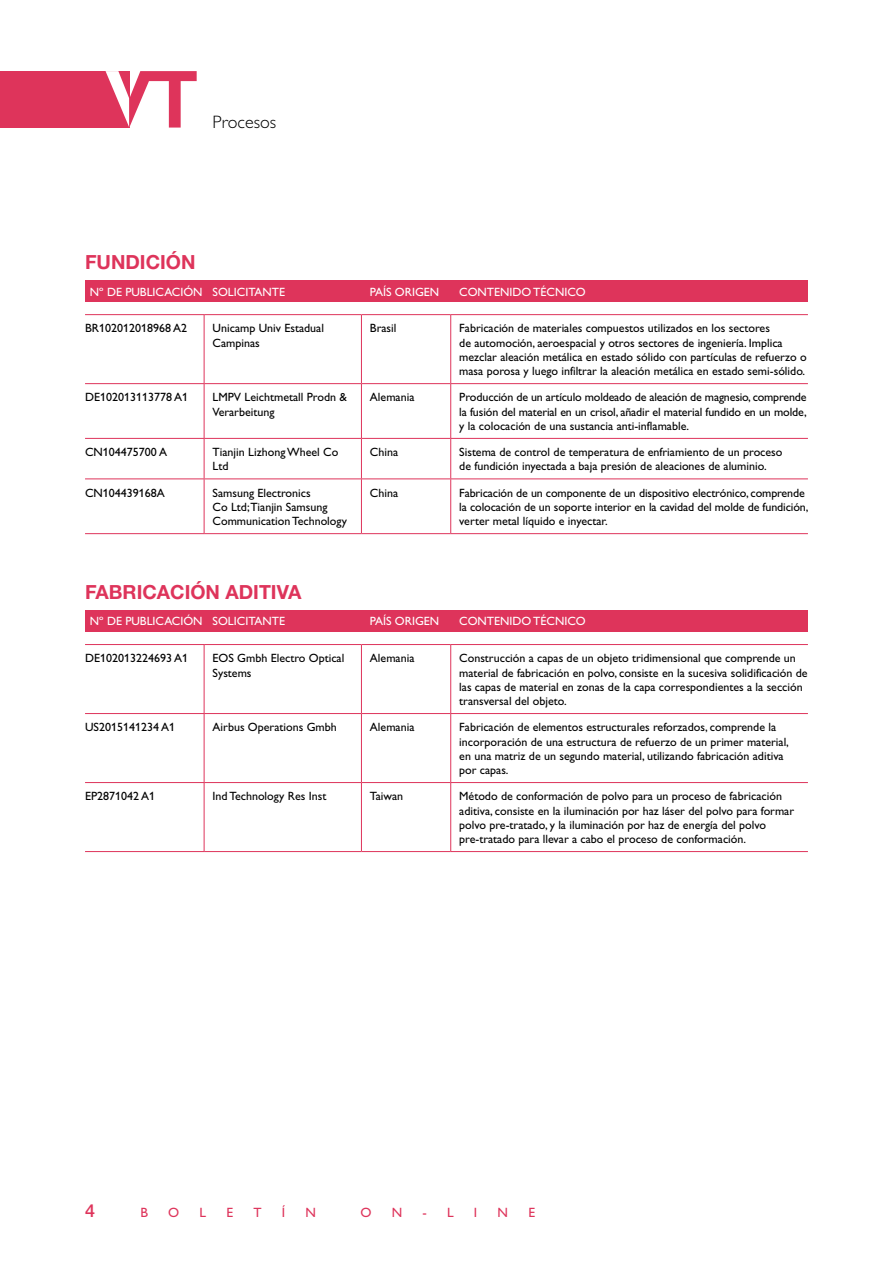
<style>
.page{position:relative;width:893px;height:1263px;background:#fff}
.page>*{position:absolute;margin:0;border:0;box-sizing:border-box;transform-origin:0 0}
.t1{font:700 19.5px "Helvetica Neue LT Std";color:#de345b}
.t2{font:300 18px "Gill Alt One";color:#000}
.t3{font:500 18px "Helvetica Neue LT Std";color:#de345b}
.t4{font:13.5px "Gill Alt One";color:#de345b}
.t5{font:12px/14.2px "Gill Alt One";color:#000}
.t6{font:12px "Gill Alt One";color:#fff}
</style>
<div class="page">
<div style="left:0;top:71px;width:129px;height:57px;background:#de345b"></div>
<svg style="left:106px;top:71px;width:91px;height:57px"></svg>
<div style="left:85px;top:281px;width:723px;height:21px;background:#de345b"></div>
<div style="left:85px;top:611px;width:723px;height:21px;background:#de345b"></div>
<hr style="left:85px;top:314px;width:119px;height:1px;background:#de345b">
<hr style="left:204px;top:314px;width:157px;height:1px;background:#de345b">
<hr style="left:204px;top:315px;width:1px;height:68px;background:#de345b">
<hr style="left:361px;top:314px;width:90px;height:1px;background:#de345b">
<hr style="left:361px;top:315px;width:1px;height:68px;background:#de345b">
<hr style="left:451px;top:314px;width:357px;height:1px;background:#de345b">
<hr style="left:450px;top:315px;width:1px;height:68px;background:#de345b">
<hr style="left:85px;top:383px;width:119px;height:1px;background:#de345b">
<hr style="left:204px;top:383px;width:157px;height:1px;background:#de345b">
<hr style="left:204px;top:384px;width:1px;height:54px;background:#de345b">
<hr style="left:361px;top:383px;width:90px;height:1px;background:#de345b">
<hr style="left:361px;top:384px;width:1px;height:54px;background:#de345b">
<hr style="left:451px;top:383px;width:357px;height:1px;background:#de345b">
<hr style="left:450px;top:384px;width:1px;height:54px;background:#de345b">
<hr style="left:85px;top:438px;width:119px;height:1px;background:#de345b">
<hr style="left:204px;top:438px;width:157px;height:1px;background:#de345b">
<hr style="left:204px;top:439px;width:1px;height:39px;background:#de345b">
<hr style="left:361px;top:438px;width:90px;height:1px;background:#de345b">
<hr style="left:361px;top:439px;width:1px;height:39px;background:#de345b">
<hr style="left:451px;top:438px;width:357px;height:1px;background:#de345b">
<hr style="left:450px;top:439px;width:1px;height:39px;background:#de345b">
<hr style="left:85px;top:478px;width:119px;height:1px;background:#de345b">
<hr style="left:204px;top:478px;width:157px;height:1px;background:#de345b">
<hr style="left:204px;top:479px;width:1px;height:54px;background:#de345b">
<hr style="left:361px;top:478px;width:90px;height:1px;background:#de345b">
<hr style="left:361px;top:479px;width:1px;height:54px;background:#de345b">
<hr style="left:451px;top:478px;width:357px;height:1px;background:#de345b">
<hr style="left:450px;top:479px;width:1px;height:54px;background:#de345b">
<hr style="left:85px;top:533px;width:119px;height:1px;background:#de345b">
<hr style="left:204px;top:533px;width:157px;height:1px;background:#de345b">
<hr style="left:361px;top:533px;width:90px;height:1px;background:#de345b">
<hr style="left:451px;top:533px;width:357px;height:1px;background:#de345b">
<hr style="left:85px;top:644px;width:119px;height:1px;background:#de345b">
<hr style="left:204px;top:644px;width:157px;height:1px;background:#de345b">
<hr style="left:204px;top:645px;width:1px;height:68px;background:#de345b">
<hr style="left:361px;top:644px;width:90px;height:1px;background:#de345b">
<hr style="left:361px;top:645px;width:1px;height:68px;background:#de345b">
<hr style="left:451px;top:644px;width:357px;height:1px;background:#de345b">
<hr style="left:450px;top:645px;width:1px;height:68px;background:#de345b">
<hr style="left:85px;top:713px;width:119px;height:1px;background:#de345b">
<hr style="left:204px;top:713px;width:157px;height:1px;background:#de345b">
<hr style="left:204px;top:714px;width:1px;height:68px;background:#de345b">
<hr style="left:361px;top:713px;width:90px;height:1px;background:#de345b">
<hr style="left:361px;top:714px;width:1px;height:68px;background:#de345b">
<hr style="left:451px;top:713px;width:357px;height:1px;background:#de345b">
<hr style="left:450px;top:714px;width:1px;height:68px;background:#de345b">
<hr style="left:85px;top:782px;width:119px;height:1px;background:#de345b">
<hr style="left:204px;top:782px;width:157px;height:1px;background:#de345b">
<hr style="left:204px;top:783px;width:1px;height:68px;background:#de345b">
<hr style="left:361px;top:782px;width:90px;height:1px;background:#de345b">
<hr style="left:361px;top:783px;width:1px;height:68px;background:#de345b">
<hr style="left:451px;top:782px;width:357px;height:1px;background:#de345b">
<hr style="left:450px;top:783px;width:1px;height:68px;background:#de345b">
<hr style="left:85px;top:851px;width:119px;height:1px;background:#de345b">
<hr style="left:204px;top:851px;width:157px;height:1px;background:#de345b">
<hr style="left:361px;top:851px;width:90px;height:1px;background:#de345b">
<hr style="left:451px;top:851px;width:357px;height:1px;background:#de345b">
<h2 class="t2" style="left:213px;top:111px;width:65px">Procesos</h2>
<h1 class="t1" style="left:85px;top:250px;width:109px">FUN DICIÓN</h1>
<p class="t6" style="left:90px;top:285px;width:114px">Nº DE PUBLICACIÓN</p>
<p class="t6" style="left:213px;top:285px;width:74px">SOLICITANTE</p>
<p class="t6" style="left:370px;top:285px;width:71px">PAÍS ORIGEN</p>
<p class="t6" style="left:459px;top:285px;width:128px">CONTENIDO TÉCNICO</p>
<p class="t5" style="left:85px;top:321px;width:104px">BR102012018968 A2</p>
<p class="t5" style="left:213px;top:321px;width:113px">Unicamp Univ Estadual<br>Campinas</p>
<p class="t5" style="left:370px;top:321px;width:28px">Brasil</p>
<p class="t5" style="left:459px;top:321px;width:349px">Fabricación de materiales compuestos utilizados en los sectores<br>de automoción, aeroespacial y otros sectores de ingeniería. Implica mezclar aleación metálica en estado sólido con partículas de refuerzo o masa porosa y luego infiltrar la aleación metálica en estado semi-sólido.</p>
<p class="t5" style="left:85px;top:390px;width:105px">DE102013113778 A1</p>
<p class="t5" style="left:213px;top:390px;width:136px">LMPV Leichtmetall Prodn &amp;<br>Verarbeitung</p>
<p class="t5" style="left:370px;top:390px;width:46px">Alemania</p>
<p class="t5" style="left:459px;top:390px;width:349px;text-align:justify">Producción de un artículo moldeado de aleación de magnesio, comprende la fusión del material en un crisol, añadir el material fundido en un molde, y la colocación de una sustancia anti-inflamable.</p>
<p class="t5" style="left:85px;top:445px;width:84px">CN104475700 A</p>
<p class="t5" style="left:213px;top:445px;width:127px">Tianjin Lizhong Wheel Co<br>Ltd</p>
<p class="t5" style="left:370px;top:445px;width:30px">China</p>
<p class="t5" style="left:459px;top:445px;width:325px">Sistema de control de temperatura de enfriamiento de un proceso de fundición inyectada a baja presión de aleaciones de aluminio.</p>
<p class="t5" style="left:85px;top:485px;width:81px">CN104439168A</p>
<p class="t5" style="left:213px;top:485px;width:136px">Samsung Electronics<br>Co Ltd;Tianjin Samsung<br>Communication Technology</p>
<p class="t5" style="left:370px;top:485px;width:30px">China</p>
<p class="t5" style="left:459px;top:485px;width:351px">Fabricación de un componente de un dispositivo electrónico, comprende la colocación de un soporte interior en la cavidad del molde de fundición, verter metal líquido e inyectar.</p>
<h1 class="t1" style="left:85px;top:580px;width:206px">FABRICACIÓN ADITIVA</h1>
<p class="t6" style="left:90px;top:614px;width:114px">Nº DE PUBLICACIÓN</p>
<p class="t6" style="left:213px;top:614px;width:74px">SOLICITANTE</p>
<p class="t6" style="left:370px;top:614px;width:71px">PAÍS ORIGEN</p>
<p class="t6" style="left:459px;top:614px;width:128px">CONTENIDO TÉCNICO</p>
<p class="t5" style="left:85px;top:651px;width:105px">DE102013224693 A1</p>
<p class="t5" style="left:213px;top:651px;width:133px">EOS Gmbh Electro Optical<br>Systems</p>
<p class="t5" style="left:370px;top:651px;width:46px">Alemania</p>
<p class="t5" style="left:459px;top:651px;width:350px">Construcción a capas de un objeto tridimensional que comprende un material de fabricación en polvo, consiste en la sucesiva solidificación de las capas de material en zonas de la capa correspondientes a la sección transversal del objeto.</p>
<p class="t5" style="left:85px;top:720px;width:92px">US2015141234 A1</p>
<p class="t5" style="left:213px;top:720px;width:126px">Airbus Operations Gmbh</p>
<p class="t5" style="left:370px;top:720px;width:46px">Alemania</p>
<p class="t5" style="left:459px;top:720px;width:331px">Fabricación de elementos estructurales reforzados, comprende la incorporación de una estructura de refuerzo de un primer material, en una matriz de un segundo material, utilizando fabricación aditiva por capas.</p>
<p class="t5" style="left:85px;top:789px;width:72px">EP2871042 A1</p>
<p class="t5" style="left:213px;top:789px;width:115px">Ind Technology Res Inst</p>
<p class="t5" style="left:370px;top:789px;width:35px">Taiwan</p>
<p class="t5" style="left:459px;top:789px;width:336px">Método de conformación de polvo para un proceso de fabricación aditiva, consiste en la iluminación por haz láser del polvo para formar polvo pre-tratado, y la iluminación por haz de energía del polvo pre-tratado para llevar a cabo el proceso de conformación.</p>
<h2 class="t3" style="left:85px;top:1200px;width:12px">4</h2>
<p class="t4" style="left:140px;top:1205px;width:9px">B</p>
<p class="t4" style="left:168px;top:1205px;width:13px">O</p>
<p class="t4" style="left:200px;top:1205px;width:8px">L</p>
<p class="t4" style="left:226px;top:1205px;width:8px">E</p>
<p class="t4" style="left:253px;top:1205px;width:10px">T</p>
<p class="t4" style="left:282px;top:1205px;width:5px">Í</p>
<p class="t4" style="left:306px;top:1205px;width:12px">N</p>
<p class="t4" style="left:360px;top:1205px;width:13px">O</p>
<p class="t4" style="left:392px;top:1205px;width:12px">N</p>
<p class="t4" style="left:422px;top:1205px;width:33px">- L</p>
<p class="t4" style="left:474px;top:1205px;width:5px">I</p>
<p class="t4" style="left:498px;top:1205px;width:12px">N</p>
<p class="t4" style="left:528px;top:1205px;width:8px">E</p>
</div>
